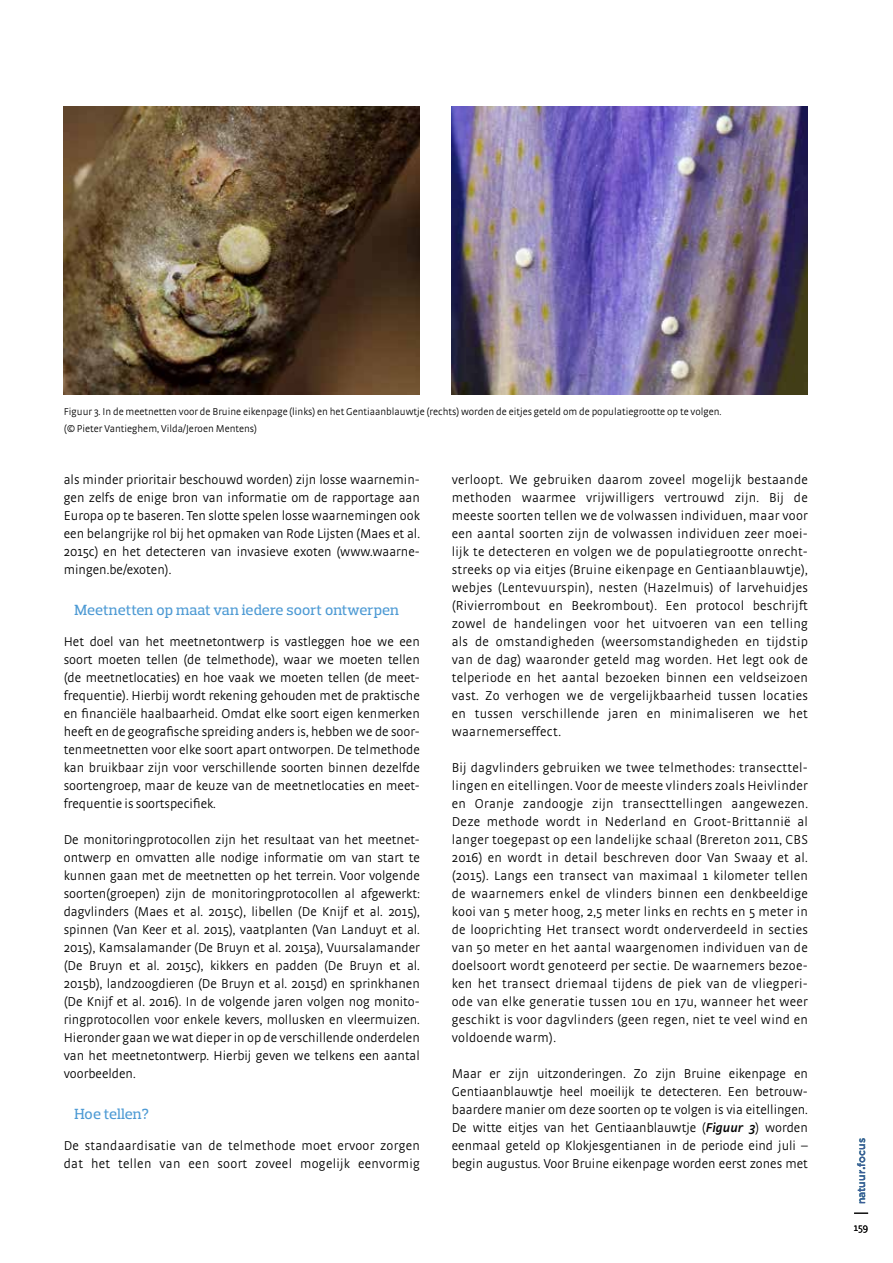
<style>
.page{position:relative;width:893px;height:1263px;background:#fff}
.page>*{position:absolute;margin:0;border:0;box-sizing:border-box;transform-origin:0 0}
.t1{font:500 15px "Prelo Slab";color:#4d9ad4}
.t2{font:300 13.5px/18px "Strada OT";color:#000;text-align:justify}
.t3{font:300 13.5px/18px "Strada OT";letter-spacing:.02em;color:#000}
.t4{font:300 10.5px/16.5px "Strada OT";color:#000}
.t5{font:500 10.5px "Gotham";color:#3e5a9a}
.s1{font-weight:600;font-style:italic}
</style>
<div class="page">
<svg style="left:854px;top:1213px;width:14px;height:1px"></svg>
<img style="left:64px;top:106px;width:356px;height:288px">
<img style="left:452px;top:106px;width:356px;height:288px">
<p class="t4" style="left:64px;top:404px;width:659px">Figuur 3. In de meetnetten voor de Bruine eikenpage (links) en het Gentiaanblauwtje (rechts) worden de eitjes geteld om de populatiegrootte op te volgen. (© Pieter Vantieghem, Vilda/Jeroen Mentens)</p>
<p class="t2" style="left:64px;top:471px;width:358px">als minder prioritair beschouwd worden) zijn losse waarnemin&shy;gen zelfs de enige bron van informatie om de rapportage aan Europa op te baseren. Ten slotte spelen losse waarnemingen ook een belangrijke rol bij het opmaken van Rode Lijsten (Maes et al.<br>2015c) en het detecteren van invasieve exoten (www.waarne&shy;mingen.be/exoten).</p>
<p class="t1" style="left:74px;top:601px;width:326px">Meetnetten op maat van iedere soort ontwerpen</p>
<p class="t2" style="left:64px;top:633px;width:358px">Het doel van het meetnetontwerp is vastleggen hoe we een soort moeten tellen (de telmethode), waar we moeten tellen (de meetnetlocaties) en hoe vaak we moeten tellen (de meet&shy;frequentie). Hierbij wordt rekening gehouden met de praktische en financiële haalbaarheid. Omdat elke soort eigen kenmerken heeft en de geografische spreiding anders is, hebben we de soor&shy;tenmeetnetten voor elke soort apart ontworpen. De telmethode kan bruikbaar zijn voor verschillende soorten binnen dezelfde soortengroep, maar de keuze van de meetnetlocaties en meet&shy;frequentie is soortspecifiek.</p>
<p class="t2" style="left:64px;top:831px;width:358px">De monitoringprotocollen zijn het resultaat van het meetnet&shy;ontwerp en omvatten alle nodige informatie om van start te kunnen gaan met de meetnetten op het terrein. Voor volgende soorten(groepen) zijn de monitoringprotocollen al afgewerkt: dagvlinders (Maes et al. 2015c), libellen (De Knijf et al. 2015), spinnen (Van Keer et al. 2015), vaatplanten (Van Landuyt et al.<br>2015), Kamsalamander (De Bruyn et al. 2015a), Vuursalamander (De Bruyn et al. 2015c), kikkers en padden (De Bruyn et al.<br>2015b), landzoogdieren (De Bruyn et al. 2015d) en sprinkhanen (De Knijf et al. 2016). In de volgende jaren volgen nog monito&shy;ringprotocollen voor enkele kevers, mollusken en vleermuizen.<br>Hieronder gaan we wat dieper in op de verschillende onderdelen van het meetnetontwerp. Hierbij geven we telkens een aantal voorbeelden.</p>
<p class="t1" style="left:74px;top:1105px;width:76px">Hoe tellen?</p>
<p class="t3" style="left:64px;top:1137px;width:358px">De standaardisatie van de telmethode moet ervoor zorgen dat het tellen van een soort zoveel mogelijk eenvormig</p>
<p class="t2" style="left:452px;top:471px;width:358px">verloopt. We gebruiken daarom zoveel mogelijk bestaande methoden waarmee vrijwilligers vertrouwd zijn. Bij de meeste soorten tellen we de volwassen individuen, maar voor een aantal soorten zijn de volwassen individuen zeer moei&shy;lijk te detecteren en volgen we de populatiegrootte onrecht&shy;streeks op via eitjes (Bruine eikenpage en Gentiaanblauwtje), webjes (Lentevuurspin), nesten (Hazelmuis) of larvehuidjes (Rivierrombout en Beekrombout). Een protocol beschrijft zowel de handelingen voor het uitvoeren van een telling als de omstandigheden (weersomstandigheden en tijdstip van de dag) waaronder geteld mag worden. Het legt ook de telperiode en het aantal bezoeken binnen een veldseizoen vast. Zo verhogen we de vergelijkbaarheid tussen locaties en tussen verschillende jaren en minimaliseren we het waarnemerseffect.</p>
<p class="t2" style="left:452px;top:759px;width:358px">Bij dagvlinders gebruiken we twee telmethodes: transecttel&shy;lingen en eitellingen. Voor de meeste vlinders zoals Heivlinder en Oranje zandoogje zijn transecttellingen aangewezen.<br>Deze methode wordt in Nederland en Groot-Brittannië al langer toegepast op een landelijke schaal (Brereton 2011, CBS 2016) en wordt in detail beschreven door Van Swaay et al. (2015). Langs een transect van maximaal 1 kilometer tellen de waarnemers enkel de vlinders binnen een denkbeeldige kooi van 5 meter hoog, 2,5 meter links en rechts en 5 meter in de looprichting Het transect wordt onderverdeeld in secties van 50 meter en het aantal waargenomen individuen van de doelsoort wordt genoteerd per sectie. De waarnemers bezoe&shy;ken het transect driemaal tijdens de piek van de vliegperi&shy;ode van elke generatie tussen 10u en 17u, wanneer het weer geschikt is voor dagvlinders (geen regen, niet te veel wind en voldoende warm).</p>
<p class="t2" style="left:452px;top:1065px;width:358px">Maar er zijn uitzonderingen. Zo zijn Bruine eikenpage en Gentiaanblauwtje heel moeilijk te detecteren. Een betrouw&shy;baardere manier om deze soorten op te volgen is via eitellingen.<br>De witte eitjes van het Gentiaanblauwtje (<span class="s1">Figuur 3</span>) worden eenmaal geteld op Klokjesgentianen in de periode eind juli – begin augustus. Voor Bruine eikenpage worden eerst zones met</p>
<p class="t5" style="left:855px;top:1204px;width:68px;rotate:-90deg">natuur<sub>•</sub>focus</p>
<p class="t4" style="left:854px;top:1219px;width:16px">159</p>
</div>
